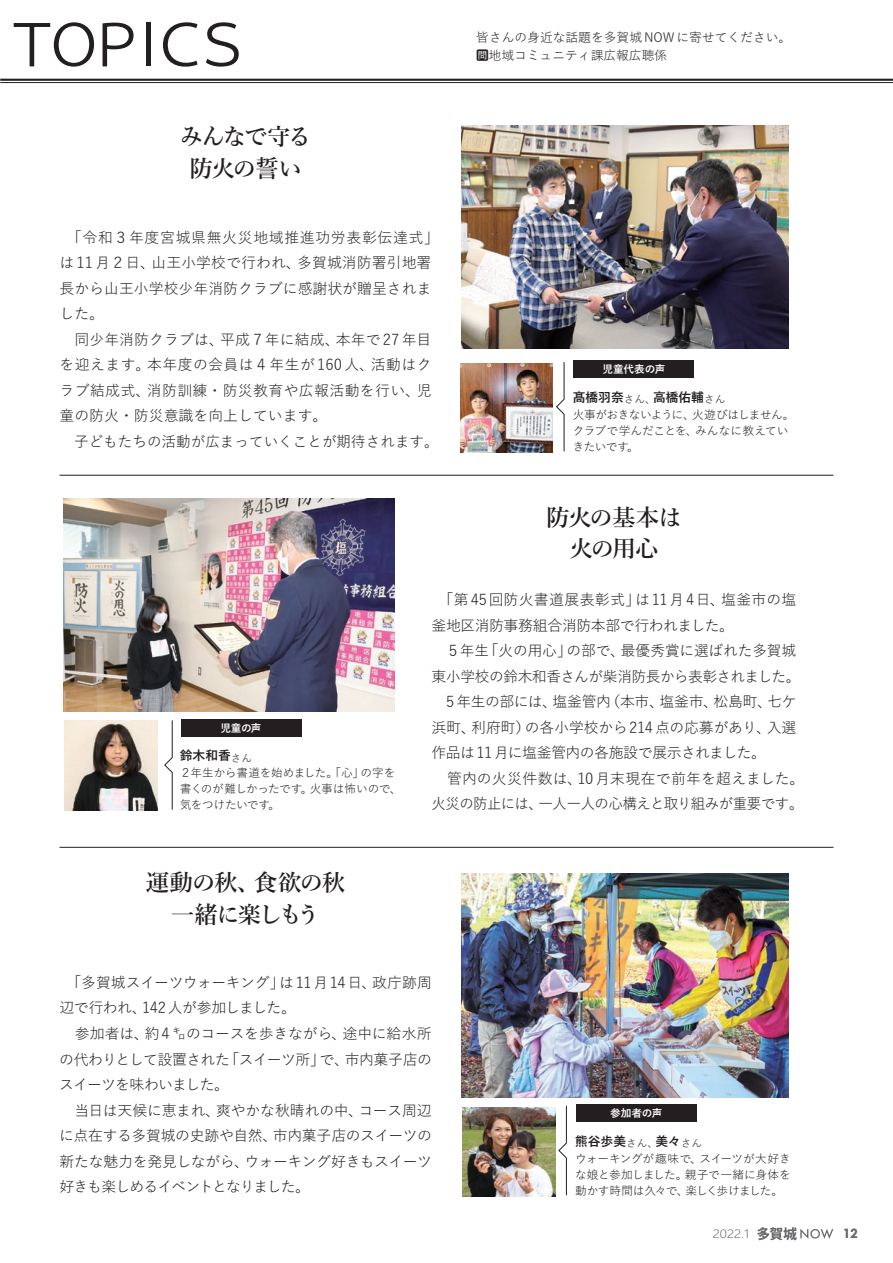
<style>
.page{position:relative;width:893px;height:1263px;background:#fff}
.page>*{position:absolute;margin:0;border:0;box-sizing:border-box;transform-origin:0 0}
.t1{font:56.4px "Koz Go Pr 6 N";letter-spacing:-.265em;color:#231f20}
.t2{font:600 23.4px/32px "Yu Mincho";letter-spacing:-.055em;color:#231f20;text-align:center}
.t3{font:14.85px/25.5px "Yu Gothic";letter-spacing:-.015em;color:#231f20}
.t4{font:14.85px "Yu Gothic";letter-spacing:-.035em;color:#231f20}
.t5{font:14.85px "Yu Gothic";letter-spacing:.025em;color:#231f20}
.t6{font:14.85px/25.5px "Yu Gothic";letter-spacing:.045em;color:#231f20}
.t7{font:14.85px/25.5px "Yu Gothic";letter-spacing:-.05em;color:#231f20}
.t8{font:14.85px "Yu Gothic";letter-spacing:.005em;color:#231f20}
.t9{font:14.85px/25.5px "Yu Gothic";letter-spacing:-.055em;color:#231f20}
.t10{font:14.85px "Yu Gothic";letter-spacing:.01em;color:#231f20}
.t11{font:14.85px "Yu Gothic";letter-spacing:.02em;color:#231f20}
.t12{font:14.85px "Yu Gothic";letter-spacing:.095em;color:#231f20}
.t13{font:14.85px "Yu Gothic";letter-spacing:-.04em;color:#231f20}
.t14{font:12.75px/18.1px "Yu Gothic";color:#231f20}
.t15{font:700 12.75px "Yu Gothic";color:#231f20}
.t16{font:700 12.75px "Century Gothic";color:#6c6d70}
.t17{font:300 12.15px "Yu Gothic UI";color:#57585a;scale:1.14 1}
.t18{font:11.7px/15.9px "Yu Gothic";letter-spacing:-.03em;color:#231f20}
.t19{font:11.7px/15.9px "Yu Gothic";letter-spacing:-.05em;color:#231f20}
.t20{font:11.7px/15.9px "Yu Gothic";letter-spacing:-.005em;color:#231f20}
.t21{font:11.7px/15.9px "Yu Gothic";letter-spacing:-.065em;color:#231f20}
.t22{font:11.7px "Yu Gothic";letter-spacing:.005em;color:#231f20}
.t23{font:700 10.65px "Yu Gothic";letter-spacing:-.025em;color:#fff}
.t24{font:10.65px "Yu Gothic";color:#231f20}
</style>
<div class="page">
<svg style="left:757px;top:1227px;width:76px;height:13px"></svg>
<hr style="left:0;top:79px;width:893px;height:2px;background:#231f20">
<hr style="left:0;top:82px;width:893px;height:1px;background:#231f20">
<img style="left:461px;top:874px;width:327px;height:223px">
<img style="left:461px;top:125px;width:327px;height:224px">
<div style="left:574px;top:361px;width:120px;height:17px;background:#231f20"></div>
<svg style="left:556px;top:362px;width:8px;height:90px"></svg>
<hr style="left:60px;top:475px;width:773px;height:1px;background:#231f20">
<hr style="left:60px;top:847px;width:773px;height:1px;background:#231f20">
<img style="left:460px;top:364px;width:93px;height:89px">
<img style="left:64px;top:499px;width:330px;height:213px">
<div style="left:181px;top:719px;width:120px;height:17px;background:#231f20"></div>
<svg style="left:164px;top:720px;width:9px;height:90px"></svg>
<img style="left:65px;top:721px;width:93px;height:89px">
<div style="left:576px;top:1104px;width:120px;height:17px;background:#231f20"></div>
<svg style="left:558px;top:1105px;width:9px;height:90px"></svg>
<img style="left:462px;top:1107px;width:93px;height:90px">
<h1 class="t1" style="left:4px;top:13px;width:248px">ＴＯＰＩＣＳ</h1>
<h2 class="t2" style="left:180px;top:121px;width:133px">みんなで守る防火の誓い</h2>
<p class="t6" style="left:297px;top:223px;width:143px;text-indent:-230px">「令和３年度宮城県無火災地域推進功労表彰伝達式「多賀城消防署引地署</p>
<p class="t8" style="left:151px;top:249px;width:151px">山王小学校で行われ、</p>
<p class="t3" style="left:60px;top:248px;width:97px">は11 月２日、</p>
<p class="t3" style="left:60px;top:274px;width:374px">長から山王小学校少年消防クラブに感謝状が贈呈されま</p>
<p class="t3" style="left:60px;top:299px;width:46px">した。</p>
<p class="t3" style="left:336px;top:325px;width:97px">本年で27 年目</p>
<p class="t8" style="left:60px;top:326px;width:166px">　同少年消防クラブは、</p>
<p class="t8" style="left:220px;top:326px;width:121px">平成７年に結成、</p>
<p class="t5" style="left:147px;top:351px;width:228px">本年度の会員は４年生が160 人、</p>
<p class="t3" style="left:60px;top:350px;width:92px">を迎えます。</p>
<p class="t3" style="left:371px;top:350px;width:62px">活動はク</p>
<p class="t3" style="left:60px;top:376px;width:381px">ラブ結成式、<br>童の防火・防災意識を向上しています。<br>　子どもたちの活動が広まっていくことが期待されます。</p>
<p class="t5" style="left:147px;top:377px;width:275px">消防訓練・防災教育や広報活動を行い、</p>
<p class="t3" style="left:417px;top:376px;width:16px">児</p>
<p class="t14" style="left:476px;top:26px;width:317px">皆さんの身近な話題を多賀城 NOWに寄せてください。問地域コミュニティ課広報広聴係</p>
<p class="t23" style="left:603px;top:363px;width:64px">児童代表の声</p>
<p class="t15" style="left:653px;top:390px;width:74px">高橋佑輔<sub>さん</sub></p>
<p class="t24" style="left:645px;top:390px;width:12px">、</p>
<p class="t15" style="left:573px;top:390px;width:74px">髙橋羽奈<sub>さん</sub></p>
<p class="t18" style="left:692px;top:405px;width:104px">火遊びはしません。</p>
<p class="t18" style="left:573px;top:405px;width:124px">火事がおきないように、</p>
<p class="t19" style="left:573px;top:421px;width:126px">クラブで学んだことを、きたいです。</p>
<p class="t22" style="left:695px;top:420px;width:95px">みんなに教えてい</p>
<h2 class="t2" style="left:546px;top:501px;width:137px">防火の基本は火の用心</h2>
<p class="t23" style="left:220px;top:722px;width:43px">児童の声</p>
<p class="t15" style="left:180px;top:748px;width:74px">鈴木和香<sub>さん</sub></p>
<p class="t18" style="left:310px;top:764px;width:93px;text-indent:-130px">２年生から書道を始めました。「心」<br>火事は怖いので、</p>
<p class="t18" style="left:361px;top:764px;width:37px">の字を</p>
<p class="t19" style="left:180px;top:780px;width:134px">書くのが難しかったです。気をつけたいです。</p>
<h2 class="t2" style="left:254px;top:867px;width:93px">食欲の秋</h2>
<h2 class="t2" style="left:171px;top:867px;width:150px;text-align:left;text-indent:-25px">運動の秋、<br>一緒に楽しもう</h2>
<p class="t11" style="left:432px;top:586px;width:210px">　「第45回防火書道展表彰式」</p>
<p class="t3" style="left:431px;top:611px;width:304px">釜地区消防事務組合消防本部で行われました。</p>
<p class="t3" style="left:621px;top:636px;width:177px">最優秀賞に選ばれた多賀城</p>
<p class="t3" style="left:721px;top:585px;width:77px">塩釜市の塩</p>
<p class="t3" style="left:635px;top:585px;width:91px">は11月4日、</p>
<p class="t3" style="left:484px;top:636px;width:89px">「火の用心」</p>
<p class="t3" style="left:567px;top:636px;width:60px">の部で、</p>
<p class="t3" style="left:432px;top:636px;width:59px">　５年生</p>
<p class="t4" style="left:431px;top:663px;width:371px">東小学校の鈴木和香さんが柴消防長から表彰されました。</p>
<p class="t3" style="left:767px;top:687px;width:31px">七ケ</p>
<p class="t3" style="left:605px;top:687px;width:60px">（本市、</p>
<p class="t3" style="left:714px;top:687px;width:60px">松島町、</p>
<p class="t3" style="left:553px;top:687px;width:60px">塩釜管内</p>
<p class="t3" style="left:432px;top:687px;width:127px">　5 年生の部には、</p>
<p class="t3" style="left:659px;top:687px;width:60px">塩釜市、</p>
<p class="t3" style="left:471px;top:713px;width:60px">利府町）</p>
<p class="t3" style="left:525px;top:713px;width:247px">の各小学校から214点の応募があり、</p>
<p class="t3" style="left:431px;top:713px;width:46px">浜町、</p>
<p class="t4" style="left:431px;top:739px;width:336px">作品は11月に塩釜管内の各施設で展示されました。</p>
<p class="t10" style="left:577px;top:765px;width:228px">10月末現在で前年を超えました。</p>
<p class="t3" style="left:767px;top:713px;width:31px">入選</p>
<p class="t3" style="left:539px;top:764px;width:266px;text-indent:-107px">　管内の火災件数は、<br>一人一人の心構えと取り組みが重要です。</p>
<p class="t13" style="left:431px;top:790px;width:113px">火災の防止には、</p>
<p class="t3" style="left:142px;top:968px;width:155px;text-indent:-82px">　「多賀城スイーツウォーキング」<br>142 人が参加しました。</p>
<p class="t3" style="left:372px;top:968px;width:61px">政庁跡周</p>
<p class="t12" style="left:279px;top:969px;width:99px">は11月14日、</p>
<p class="t3" style="left:59px;top:993px;width:89px">辺で行われ、</p>
<p class="t3" style="left:145px;top:1019px;width:203px">約4 ㌔のコースを歩きながら、</p>
<p class="t3" style="left:60px;top:1019px;width:91px">　参加者は、</p>
<p class="t3" style="left:342px;top:1019px;width:91px">途中に給水所</p>
<p class="t3" style="left:224px;top:1044px;width:102px">「スイーツ所」</p>
<p class="t3" style="left:345px;top:1044px;width:89px">市内菓子店の</p>
<p class="t9" style="left:59px;top:1044px;width:172px">の代わりとして設置されたスイーツを味わいました。</p>
<p class="t3" style="left:320px;top:1044px;width:31px">で、</p>
<p class="t3" style="left:60px;top:1095px;width:162px">　当日は天候に恵まれ、</p>
<p class="t3" style="left:216px;top:1095px;width:149px">爽やかな秋晴れの中、</p>
<p class="t3" style="left:359px;top:1095px;width:75px">コース周辺</p>
<p class="t3" style="left:244px;top:1121px;width:189px;text-indent:-185px">に点在する多賀城の史跡や自然、<br>ウォーキング好きもスイーツ</p>
<p class="t3" style="left:273px;top:1121px;width:161px">市内菓子店のスイーツの</p>
<p class="t7" style="left:59px;top:1146px;width:252px">新たな魅力を発見しながら、<br>好きも楽しめるイベントとなりました。</p>
<p class="t23" style="left:610px;top:1107px;width:54px">参加者の声</p>
<p class="t15" style="left:655px;top:1134px;width:48px">美々<sub>さん</sub></p>
<p class="t24" style="left:647px;top:1133px;width:12px">、</p>
<p class="t15" style="left:575px;top:1134px;width:74px">熊谷歩美<sub>さん</sub></p>
<p class="t20" style="left:685px;top:1149px;width:108px;text-indent:-110px">ウォーキングが趣味で、<br>親子で一緒に身体を</p>
<p class="t18" style="left:699px;top:1149px;width:93px">スイーツが大好き</p>
<p class="t21" style="left:685px;top:1165px;width:99px;text-indent:-110px">な娘と参加しました。<br>楽しく歩けました。</p>
<p class="t18" style="left:575px;top:1181px;width:115px">動かす時間は久々で、</p>
<p class="t17" style="left:713px;top:1222px;width:33px">2022.1</p>
<p class="t16" style="left:843px;top:1223px;width:16px">12</p>
</div>
